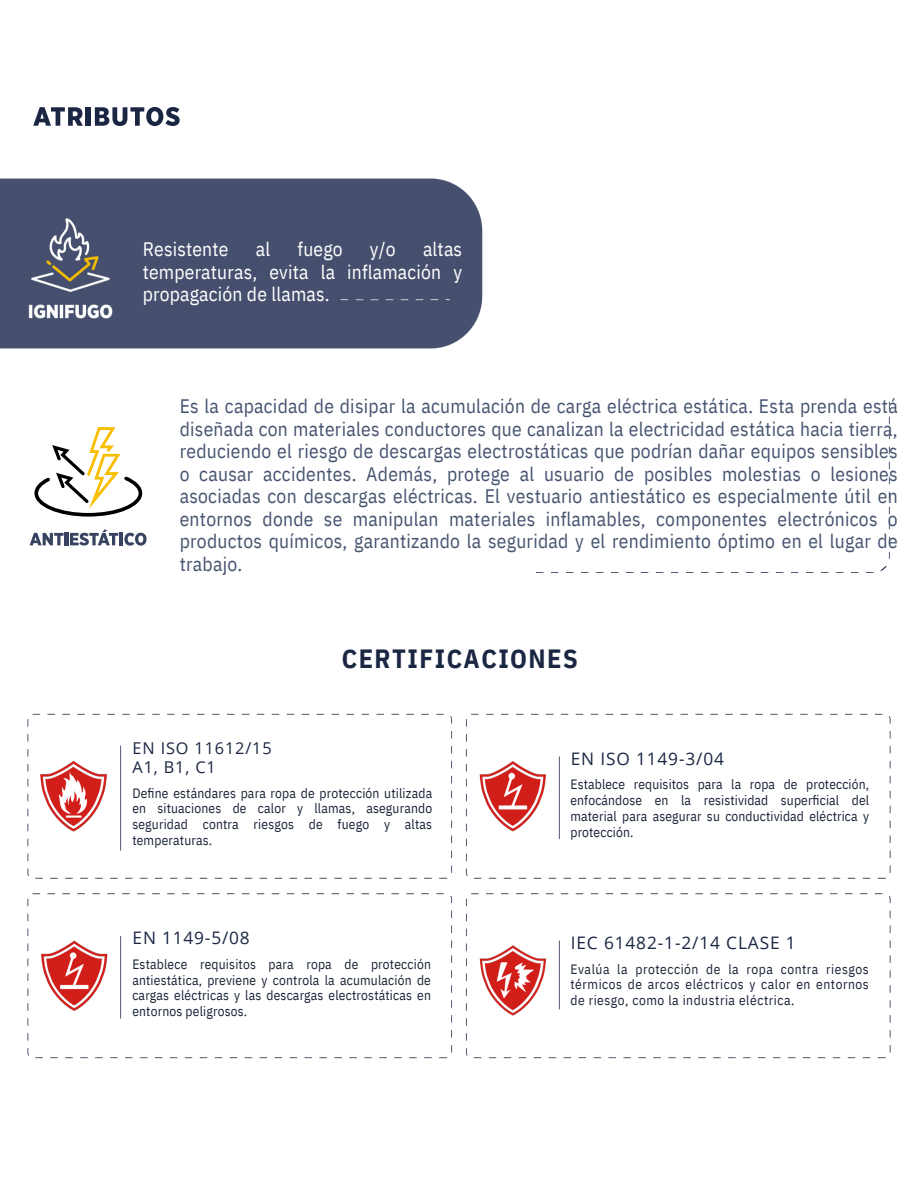
<style>
.page{position:relative;width:918px;height:1188px;background:#fff}
.page>*{position:absolute;margin:0;border:0;box-sizing:border-box;transform-origin:0 0}
.t1{font:700 26.25px "IBM Plex Sans Cond";letter-spacing:.055em;color:#1b2643}
.t2{font:19.5px/22.5px "IBM Plex Sans Cond";letter-spacing:.015em;color:#465470;text-align:justify}
.t3{font:19.5px/22.5px "IBM Plex Sans Cond";letter-spacing:.01em;color:#fff;text-align:justify}
.t4{font:17.25px "Open Sans";letter-spacing:.05em;color:#1b2643}
.t5{font:16.35px/19.2px "Open Sans";letter-spacing:.055em;color:#1b2643}
.t6{font:13.5px/15.8px "IBM Plex Sans Cond";letter-spacing:.015em;color:#1a2438;text-align:justify}
</style>
<div class="page">
<svg style="left:30px;top:529px;width:117px;height:17px"></svg>
<svg style="left:34px;top:427px;width:108px;height:90px"></svg>
<svg style="left:33px;top:107px;width:50px;height:19px"></svg>
<div style="left:86px;top:107px;width:5px;height:19px;background:#1b2643"></div>
<svg style="left:95px;top:107px;width:85px;height:19px"></svg>
<div style="left:0;top:178px;width:483px;height:171px;background:#46506e"></div>
<svg style="left:536px;top:402px;width:354px;height:171px"></svg>
<img style="left:27px;top:713px;width:864px;height:346px">
<h1 class="t3" style="left:143px;top:238px;width:321px;text-indent:280px">altas temperaturas, evita la inflamación y propagación de llamas.</h1>
<h1 class="t3" style="left:143px;top:238px;width:87px">Resistente</h1>
<h1 class="t3" style="left:256px;top:238px;width:16px">al</h1>
<h1 class="t3" style="left:297px;top:238px;width:47px">fuego</h1>
<h1 class="t3" style="left:370px;top:238px;width:27px">y/o</h1>
<p class="t2" style="left:180px;top:395px;width:720px">Es la capacidad de disipar la acumulación de carga eléctrica estática. Esta prenda está diseñada con materiales conductores que canalizan la electricidad estática hacia tierra, reduciendo el riesgo de descargas electrostáticas que podrían dañar equipos sensibles o causar accidentes. Además, protege al usuario de posibles molestias o lesiones asociadas con descargas eléctricas. El vestuario antiestático es especialmente útil en entornos donde se manipulan materiales inflamables, componentes electrónicos o productos químicos, garantizando la seguridad y el rendimiento óptimo en el lugar de trabajo.</p>
<h3 class="t5" style="left:133px;top:738px;width:141px">EN ISO 11612/15<br>A1, B1, C1</h3>
<h2 class="t1" style="left:342px;top:641px;width:238px">CERTIFICACIONES</h2>
<h3 class="t4" style="left:571px;top:746px;width:155px">EN ISO 1149-3/04</h3>
<p class="t6" style="left:132px;top:785px;width:301px">Define estándares para ropa de protección utilizada en situaciones de calor y llamas, asegurando seguridad contra riesgos de fuego y altas temperaturas.</p>
<p class="t4" style="left:133px;top:926px;width:119px">EN 1149-5/08</p>
<h3 class="t6" style="left:132px;top:956px;width:300px">Establece requisitos para ropa de protección antiestática, previene y controla la acumulación de cargas eléctricas y las descargas electrostáticas en entornos peligrosos.</h3>
<p class="t6" style="left:570px;top:777px;width:300px">Establece requisitos para la ropa de protección, enfocándose en la resistividad superficial del material para asegurar su conductividad eléctrica y protección.</p>
<p class="t4" style="left:571px;top:930px;width:227px">IEC 61482-1-2/14 CLASE 1</p>
<h3 class="t6" style="left:570px;top:961px;width:300px">Evalúa la protección de la ropa contra riesgos térmicos de arcos eléctricos y calor en entornos de riesgo, como la industria eléctrica.</h3>
</div>
